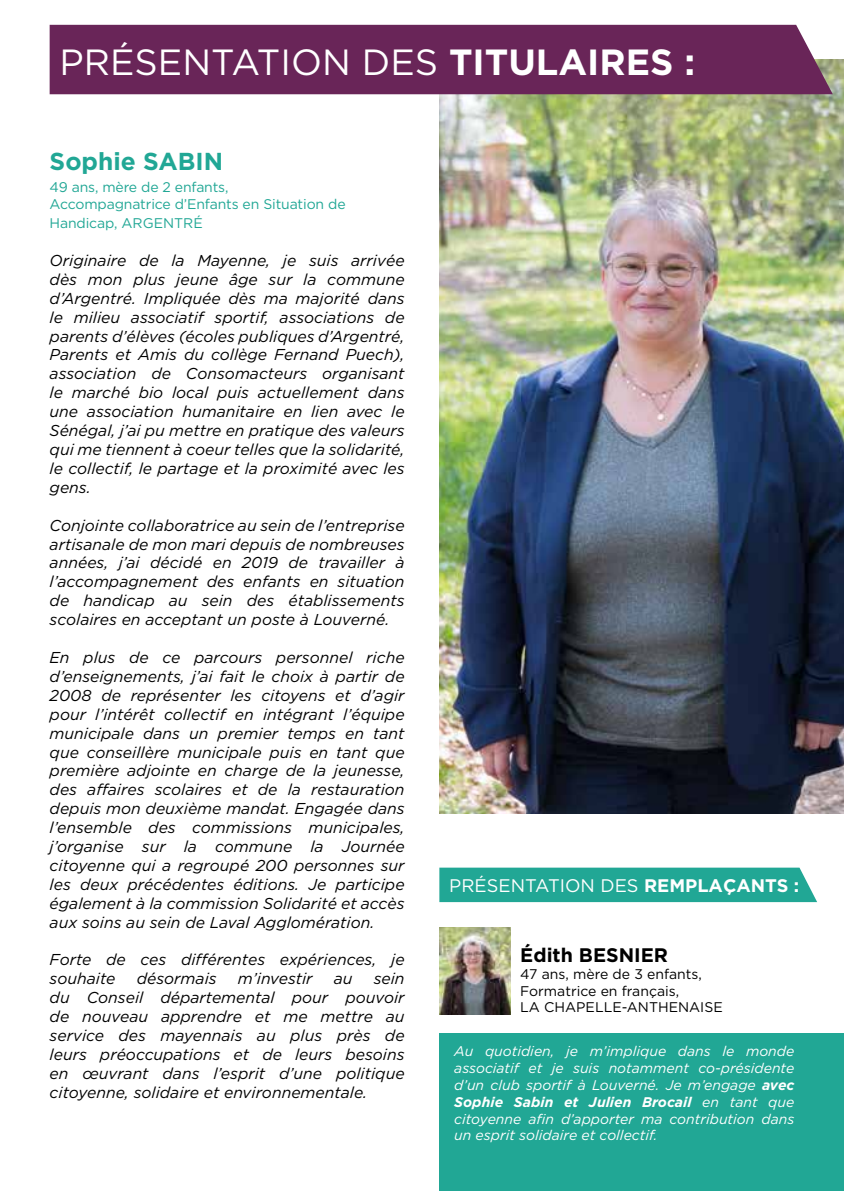
<style>
.page{position:relative;width:844px;height:1191px;background:#fff}
.page>*{position:absolute;margin:0;border:0;box-sizing:border-box;transform-origin:0 0}
.t1{font:36.4px "Gotham";color:#fff}
.t2{font:700 24.5px "Gotham";color:#21a795}
.t3{font:700 19.6px "Gotham";color:#000}
.t4{font:18.2px "Gotham";color:#fff}
.t5{font:italic 15.75px/18.9px "Gotham";color:#000;text-align:justify}
.t6{font:italic 14px/16.8px "Gotham";color:#fff;text-align:justify}
.t7{font:14px/16.8px "Gotham";letter-spacing:-.01em;color:#21a795}
.t8{font:14px/16.8px "Gotham";color:#000}
.s1{font-weight:700}
</style>
<div class="page">
<img style="left:439px;top:60px;width:404px;height:754px">
<div style="left:439px;top:1034px;width:404px;height:157px;background:#21a795"></div>
<div style="left:439px;top:867px;width:378px;height:35px;background:#21a795"></div>
<img style="left:439px;top:927px;width:71px;height:87px">
<div style="left:50px;top:25px;width:782px;height:69px;background:#692558"></div>
<h1 class="t1" style="left:60px;top:42px;width:637px">PRÉSENTATION DES <span class="s1">TITULAIRES :</span></h1>
<h2 class="t2" style="left:50px;top:147px;width:175px">Sophie SABIN</h2>
<p class="t7" style="left:50px;top:179px;width:297px">49 ans, mère de 2 enfants,<br>Accompagnatrice d’Enfants en Situation de</p>
<p class="t7" style="left:50px;top:214px;width:155px">Handicap, ARGENTRÉ</p>
<p class="t5" style="left:50px;top:251px;width:356px">Originaire de la Mayenne, je suis arrivée dès mon plus jeune âge sur la commune d’Argentré. Impliquée dès ma majorité dans le milieu associatif sportif, associations de parents d’élèves (écoles publiques d’Argentré, Parents et Amis du collège Fernand Puech), association de Consomacteurs organisant le marché bio local puis actuellement dans une association humanitaire en lien avec le Sénégal, j’ai pu mettre en pratique des valeurs qui me tiennent à coeur telles que la solidarité, le collectif, le partage et la proximité avec les gens.</p>
<p class="t5" style="left:50px;top:515px;width:356px">Conjointe collaboratrice au sein de l’entreprise artisanale de mon mari depuis de nombreuses années, j’ai décidé en 2019 de travailler à l’accompagnement des enfants en situation de handicap au sein des établissements scolaires en acceptant un poste à Louverné.</p>
<p class="t5" style="left:50px;top:648px;width:356px">En plus de ce parcours personnel riche d’enseignements, j’ai fait le choix à partir de 2008 de représenter les citoyens et d’agir pour l’intérêt collectif en intégrant l’équipe municipale dans un premier temps en tant que conseillère municipale puis en tant que première adjointe en charge de la jeunesse, des affaires scolaires et de la restauration depuis mon deuxième mandat. Engagée dans l’ensemble des commissions municipales, j’organise sur la commune la Journée citoyenne qui a regroupé 200 personnes sur les deux précédentes éditions. Je participe également à la commission Solidarité et accès aux soins au sein de Laval Agglomération.</p>
<p class="t5" style="left:50px;top:950px;width:356px">Forte de ces différentes expériences, je souhaite</p>
<p class="t5" style="left:137px;top:969px;width:81px">désormais</p>
<p class="t5" style="left:238px;top:969px;width:76px">m’investir</p>
<p class="t5" style="left:333px;top:969px;width:20px">au</p>
<p class="t5" style="left:50px;top:969px;width:356px;text-indent:324px">sein du Conseil départemental pour pouvoir de nouveau apprendre et me mettre au service des mayennais au plus près de leurs préoccupations et de leurs besoins en œuvrant dans l’esprit d’une politique citoyenne, solidaire et environnementale.</p>
<p class="t4" style="left:449px;top:876px;width:351px">PRÉSENTATION DES <span class="s1">REMPLAÇANTS :</span></p>
<p class="t3" style="left:520px;top:943px;width:149px">Édith BESNIER</p>
<p class="t8" style="left:520px;top:965px;width:204px">47 ans, mère de 3 enfants,<br>Formatrice en français,<br>LA CHAPELLE-ANTHENAISE</p>
<p class="t6" style="left:454px;top:1043px;width:341px">Au quotidien, je m’implique dans le monde associatif et je suis notamment co-présidente d’un club sportif à Louverné. Je m’engage <span class="s1">avec Sophie Sabin et Julien Brocail</span> en tant que citoyenne afin d’apporter ma contribution dans un esprit solidaire et collectif.</p>
</div>
